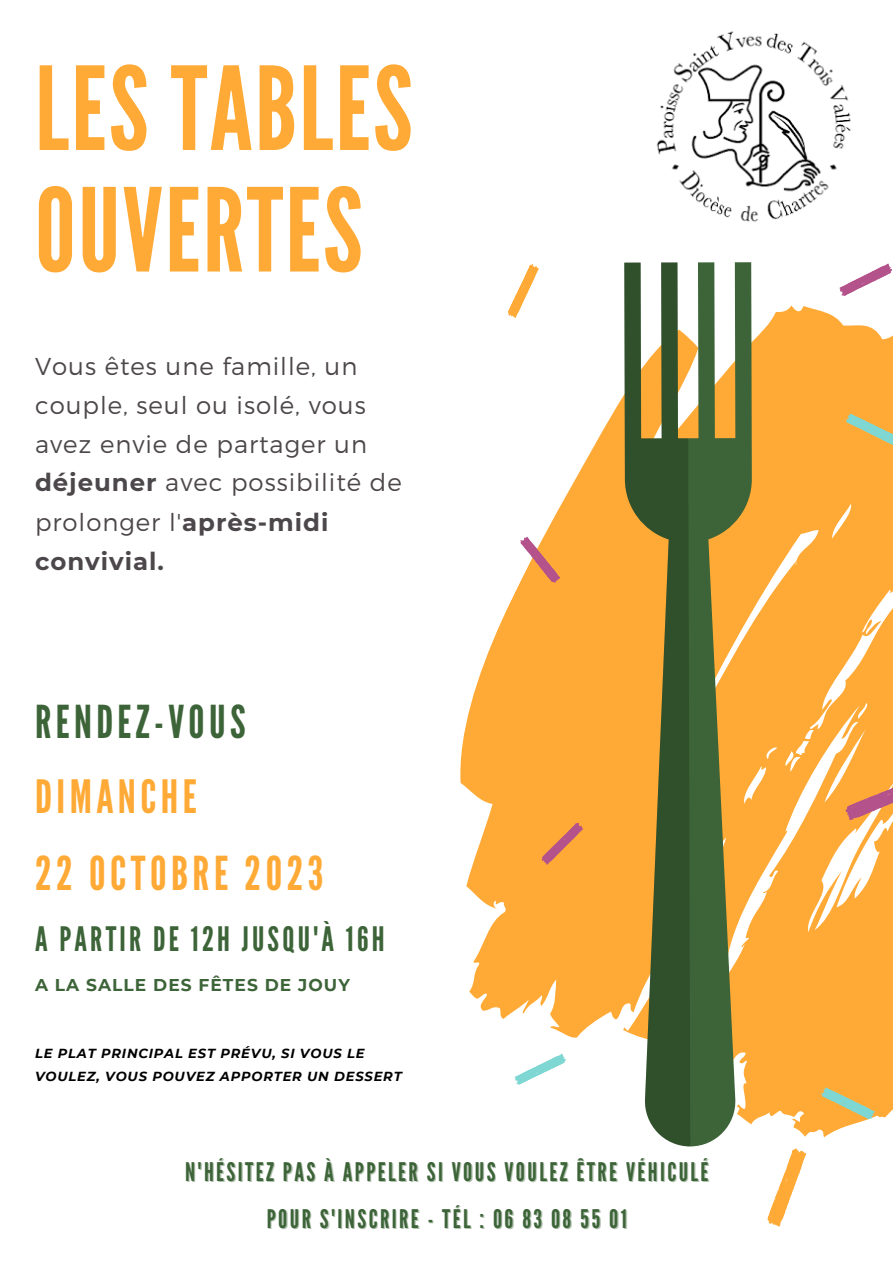
<style>
.page{position:relative;width:893px;height:1263px;background:#fff}
.page>*{position:absolute;margin:0;border:0;box-sizing:border-box;transform-origin:0 0}
.t1{font:115.2px/121.6px "League Gothic";letter-spacing:.02em;color:#ffaa36}
.t2{font:46.65px "League Gothic";letter-spacing:.095em;color:#ffaa36}
.t3{font:45.9px "League Gothic";letter-spacing:.095em;color:#ffaa36}
.t4{font:45.3px "League Gothic";letter-spacing:.095em;color:#3d6438}
.t5{font:33.67px "League Gothic";letter-spacing:.095em;color:#3d6438}
.t6{font:25.65px "League Gothic";letter-spacing:.095em;color:#3d6438}
.t7{font:300 24.38px/39.1px "Montserrat";letter-spacing:.04em;color:#4c474a}
.t8{font:700 17.02px "Montserrat";letter-spacing:.06em;color:#3d6438}
.t9{font:italic 700 13.12px/23.2px "Montserrat";letter-spacing:.06em;color:#000}
.s1{font-weight:700}
.s2{color:rgb(61 100 56/.4)}
</style>
<div class="page">
<svg style="left:460px;top:305px;width:433px;height:842px;fill:#ffaa36"></svg>
<svg style="left:690px;top:262px;width:62px;height:884px;background:#918c4d"></svg>
<svg style="left:624px;top:262px;width:66px;height:884px;background:#8f8348"></svg>
<svg style="left:513px;top:1053px;width:54px;height:33px"></svg>
<svg style="left:820px;top:1086px;width:56px;height:34px;background:#dbb763"></svg>
<svg style="left:844px;top:777px;width:49px;height:44px;background:#e7925c"></svg>
<svg style="left:518px;top:535px;width:43px;height:50px"></svg>
<svg style="left:540px;top:821px;width:44px;height:45px;background:#ed9549"></svg>
<svg style="left:767px;top:1148px;width:40px;height:79px"></svg>
<svg style="left:839px;top:263px;width:53px;height:33px"></svg>
<svg style="left:844px;top:412px;width:49px;height:35px;background:#dab661"></svg>
<svg style="left:506px;top:264px;width:34px;height:55px"></svg>
<img style="left:656px;top:31px;width:195px;height:191px">
<p class="t1" style="left:35px;top:51px;width:379px">LES TABLES<br>OUVERTES</p>
<p class="t7" style="left:35px;top:345px;width:368px">Vous êtes une famille, un couple, seul ou isolé, vous avez envie de partager un <span class="s1">déjeuner</span> avec possibilité de prolonger l'<span class="s1">après-midi convivial.</span></p>
<p class="t4" style="left:35px;top:696px;width:212px">RENDEZ-VOUS</p>
<p class="t3" style="left:35px;top:770px;width:163px">DIMANCHE</p>
<p class="t2" style="left:35px;top:846px;width:290px">22 OCTOBRE 2023</p>
<p class="t5" style="left:35px;top:920px;width:351px">A PARTIR DE 12H JUSQU'À 16H</p>
<p class="t8" style="left:35px;top:974px;width:316px">A LA SALLE DES FÊTES DE JOUY</p>
<p class="t9" style="left:35px;top:1041px;width:368px">LE PLAT PRINCIPAL EST PRÉVU, SI VOUS LE<br>VOULEZ, VOUS POUVEZ APPORTER UN DESSERT</p>
<p class="t6" style="left:185px;top:1157px;width:525px">N'HÉSITEZ PAS À APPELER SI VOUS VOULEZ ÊTRE VÉHICULÉ</p>
<p class="t6" style="left:267px;top:1204px;width:361px">POUR S'INSCRIRE - <span class="s2">TÉL :</span> 06 83 08 55 01</p>
</div>
